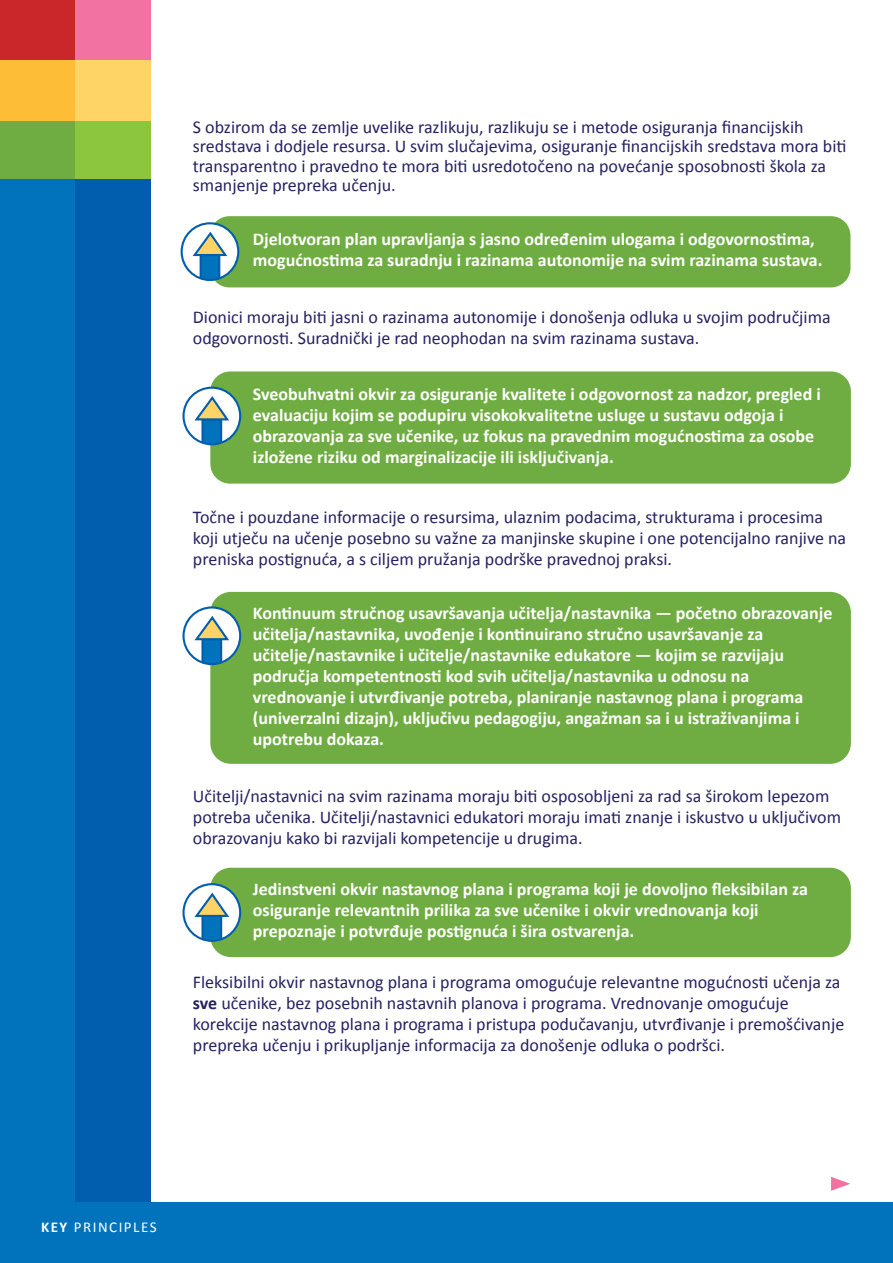
<style>
.page{position:relative;width:893px;height:1263px;background:#fff}
.page>*{position:absolute;margin:0;border:0;box-sizing:border-box;transform-origin:0 0}
.t1{font:18px/21px "Calibri";color:#252161}
.t2{font:700 18px/21px "Calibri";color:#fff}
.t3{font:15px "Calibri";letter-spacing:.1em;color:#fff}
.s1{font-weight:700}
</style>
<div class="page">
<div style="left:210px;top:216px;width:640px;height:71px;background:#6fad42;border-radius:20px"></div>
<div style="left:210px;top:371px;width:641px;height:113px;background:#6fad42;border-radius:20px"></div>
<div style="left:210px;top:592px;width:641px;height:172px;background:#6fad42;border-radius:21px"></div>
<div style="left:210px;top:868px;width:641px;height:89px;background:#6fad42;border-radius:21px"></div>
<div style="left:0;top:120px;width:75px;height:60px;background:#6fad42"></div>
<div style="left:75px;top:120px;width:75px;height:60px;background:#8bc63e"></div>
<div style="left:0;top:180px;width:75px;height:1083px;background:#0073bc"></div>
<div style="left:0;top:0;width:75px;height:61px;background:#c9272a"></div>
<div style="left:0;top:60px;width:75px;height:60px;background:#febd37"></div>
<div style="left:75px;top:180px;width:75px;height:1083px;background:#015dad"></div>
<div style="left:0;top:1202px;width:893px;height:61px;background:#0073bc"></div>
<svg style="left:831px;top:1177px;width:19px;height:14px"></svg>
<div style="left:75px;top:0;width:75px;height:61px;background:#f273a1"></div>
<div style="left:75px;top:60px;width:75px;height:60px;background:#fed466"></div>
<svg style="left:182px;top:224px;width:56px;height:56px"></svg>
<svg style="left:190px;top:230px;width:38px;height:50px"></svg>
<div style="left:181px;top:222px;width:58px;height:59px;border:2px solid #015dad;border-radius:50%"></div>
<svg style="left:184px;top:388px;width:56px;height:56px"></svg>
<svg style="left:192px;top:394px;width:38px;height:50px"></svg>
<div style="left:182px;top:387px;width:59px;height:58px;border:2px solid #015dad;border-radius:50%"></div>
<svg style="left:184px;top:608px;width:56px;height:56px"></svg>
<svg style="left:192px;top:614px;width:38px;height:50px"></svg>
<div style="left:182px;top:606px;width:59px;height:59px;border:2px solid #015dad;border-radius:50%"></div>
<svg style="left:184px;top:884px;width:56px;height:57px"></svg>
<svg style="left:192px;top:891px;width:38px;height:50px"></svg>
<div style="left:182px;top:883px;width:59px;height:59px;border:2px solid #015dad;border-radius:50%"></div>
<p class="t1" style="left:193px;top:116px;width:655px;line-height:19.5px">S obzirom da se zemlje uvelike razlikuju, razlikuju se i metode osiguranja financijskih sredstava i dodjele resursa. U svim slučajevima, osiguranje financijskih sredstava mora biti transparentno i pravedno te mora biti usredotočeno na povećanje sposobnosti škola za smanjenje prepreka učenju.</p>
<p class="t2" style="left:253px;top:228px;width:571px">Djelotvoran plan upravljanja s jasno određenim ulogama i odgovornostima, mogućnostima za suradnju i razinama autonomije na svim razinama sustava.</p>
<p class="t1" style="left:193px;top:306px;width:639px">Dionici moraju biti jasni o razinama autonomije i donošenja odluka u svojim područjima odgovornosti. Suradnički je rad neophodan na svim razinama sustava.</p>
<p class="t2" style="left:253px;top:383px;width:569px">Sveobuhvatni okvir za osiguranje kvalitete i odgovornost za nadzor, pregled i evaluaciju kojim se podupiru visokokvalitetne usluge u sustavu odgoja i obrazovanja za sve učenike, uz fokus na pravednim mogućnostima za osobe izložene riziku od marginalizacije ili isključivanja.</p>
<p class="t1" style="left:193px;top:506px;width:655px">Točne i pouzdane informacije o resursima, ulaznim podacima, strukturama i procesima koji utječu na učenje posebno su važne za manjinske skupine i one potencijalno ranjive na preniska postignuća, a s ciljem pružanja podrške pravednoj praksi.</p>
<p class="t2" style="left:253px;top:602px;width:581px">Kontinuum stručnog usavršavanja učitelja/nastavnika — početno obrazovanje učitelja/nastavnika, uvođenje i kontinuirano stručno usavršavanje za učitelje/nastavnike i učitelje/nastavnike edukatore — kojim se razvijaju područja kompetentnosti kod svih učitelja/nastavnika u odnosu na vrednovanje i utvrđivanje potreba, planiranje nastavnog plana i programa (univerzalni dizajn), uključivu pedagogiju, angažman sa i u istraživanjima i upotrebu dokaza.</p>
<p class="t1" style="left:193px;top:785px;width:650px">Učitelji/nastavnici na svim razinama moraju biti osposobljeni za rad sa širokom lepezom potreba učenika. Učitelji/nastavnici edukatori moraju imati znanje i iskustvo u uključivom obrazovanju kako bi razvijali kompetencije u drugima.</p>
<p class="t2" style="left:253px;top:878px;width:556px">Jedinstveni okvir nastavnog plana i programa koji je dovoljno fleksibilan za osiguranje relevantnih prilika za sve učenike i okvir vrednovanja koji prepoznaje i potvrđuje postignuća i šira ostvarenja.</p>
<p class="t1" style="left:193px;top:971px;width:653px">Fleksibilni okvir nastavnog plana i programa omogućuje relevantne mogućnosti učenja za <span class="s1">sve</span> učenike, bez posebnih nastavnih planova i programa. Vrednovanje omogućuje korekcije nastavnog plana i programa i pristupa podučavanju, utvrđivanje i premošćivanje prepreka učenju i prikupljanje informacija za donošenje odluka o podršci.</p>
<p class="t3" style="left:41px;top:1217px;width:117px"><span class="s1">KEY</span> PRINCIPLES</p>
</div>
